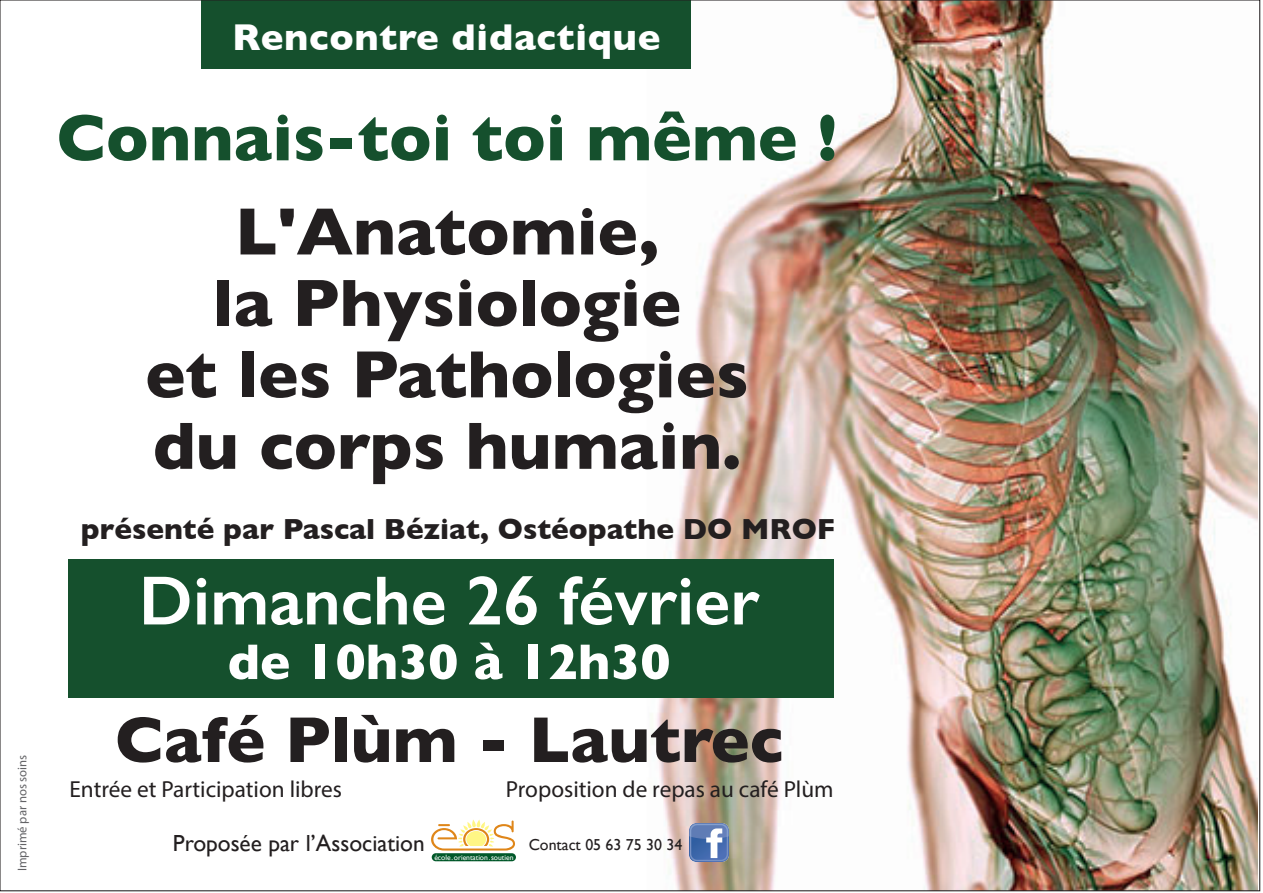
<style>
.page{position:relative;width:1263px;height:893px;background:#fff}
.page>*{position:absolute;margin:0;border:0;box-sizing:border-box;transform-origin:0 0}
.t1{font:600 69.9px "Gill Sans";color:#fff}
.t2{font:700 67.65px/71.4px "Gill Sans";color:#231f20;text-align:center}
.t3{font:700 66.6px "Gill Sans";color:#15502d}
.t4{font:700 65.55px "Gill Sans";color:#231f20}
.t5{font:700 50.85px "Gill Sans";color:#fff}
.t6{font:700 38.1px "Gill Sans";letter-spacing:.02em;color:#fff}
.t7{font:700 29.55px "Gill Sans";color:#231f20}
.t8{font:23.25px "Myriad Pro";color:#231f20}
.t9{font:23.25px "Gill Sans";color:#231f20}
.t10{font:15.9px "Gill Sans";color:#231f20}
.t11{font:12.75px "Myriad Pro";color:#636366}
.t12{font:7.65px "Gill Sans";letter-spacing:-.005em;color:#fff}
</style>
<div class="page">
<img style="left:626px;top:2px;width:631px;height:887px">
<div style="left:202px;top:0;width:489px;height:69px;background:#15502d"></div>
<div style="left:68px;top:559px;width:765px;height:138px;background:#15502d"></div>
<div style="left:432px;top:853px;width:84px;height:8px;background:#005829;border-radius:4px"></div>
<svg style="left:431px;top:820px;width:84px;height:30px"></svg>
<img style="left:689px;top:823px;width:39px;height:39px">
<p class="t11" style="left:14px;top:871px;width:118px;rotate:-90deg">Imprimé par nos soins</p>
<h3 class="t6" style="left:232px;top:14px;width:430px">Rencontre didactique</h3>
<h3 class="t3" style="left:56px;top:99px;width:782px">Connais-toi toi même !</h3>
<h2 class="t2" style="left:145px;top:195px;width:605px">L'Anatomie,<br>la Physiologie<br>et les Pathologies du corps humain.</h2>
<p class="t7" style="left:81px;top:511px;width:756px">présenté par Pascal Béziat, Ostéopathe DO MROF</p>
<h1 class="t1" style="left:139px;top:558px;width:622px">Dimanche 26 février</h1>
<h3 class="t5" style="left:228px;top:632px;width:444px">de 10h30 à 12h30</h3>
<h3 class="t4" style="left:115px;top:701px;width:670px">Café Plùm - Lautrec</h3>
<p class="t8" style="left:69px;top:775px;width:274px">Entrée et Participation libres</p>
<p class="t8" style="left:506px;top:775px;width:329px">Proposition de repas au café Plùm</p>
<p class="t9" style="left:173px;top:830px;width:253px">Proposée par l’Association</p>
<p class="t10" style="left:529px;top:836px;width:155px">Contact 05 63 75 30 34</p>
<p class="t12" style="left:434px;top:853px;width:81px">école.orientation.soutien</p>
</div>
